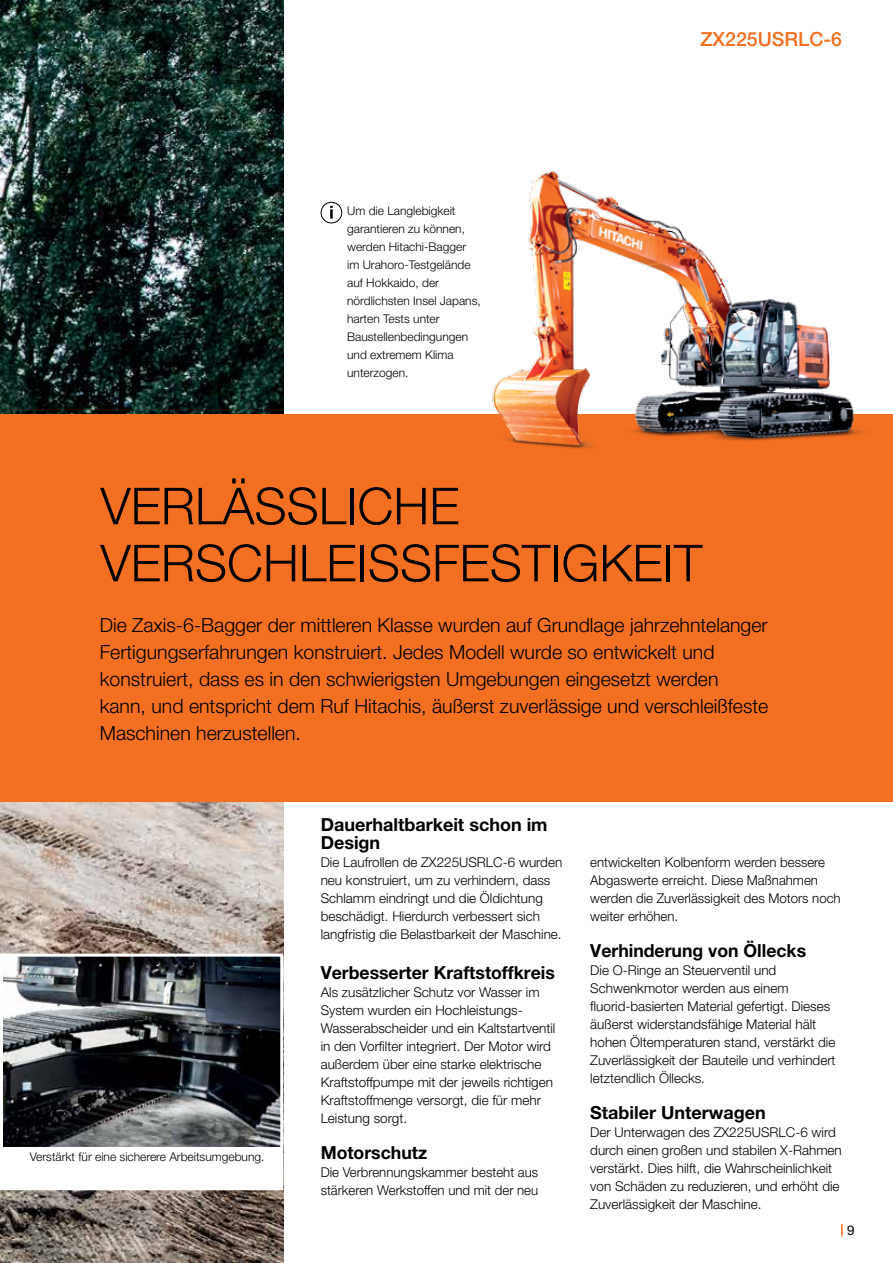
<style>
.page{position:relative;width:893px;height:1263px;background:#fff}
.page>*{position:absolute;margin:0;border:0;box-sizing:border-box;transform-origin:0 0}
.t1{font:300 51px/57px "Helvetica Neue LT Pro";color:#000}
.t2{font:300 19.5px/27px "Helvetica Neue LT Pro";color:#000}
.t3{font:500 19.5px "Helvetica Neue LT Pro";color:#f36f21}
.t4{font:700 18px/18px "Helvetica Neue LT Pro";color:#000}
.t5{font:300 13.5px/18px "Helvetica Neue LT Pro";color:#000}
.t6{font:13.5px "Helvetica Neue LT Pro";color:#000}
.t7{font:300 12px/18px "Helvetica Neue LT Pro";color:#000}
</style>
<div class="page">
<img style="left:0;top:0;width:283px;height:1263px">
<div style="left:2px;top:1114px;width:280px;height:75px;background:#fff"></div>
<img style="left:4px;top:958px;width:275px;height:188px">
<div style="left:0;top:954px;width:283px;height:196px;border:3px solid #fff"></div>
<div style="left:0;top:414px;width:893px;height:388px;background:#f36f21"></div>
<img style="left:492px;top:171px;width:373px;height:278px">
<svg style="left:841px;top:1224px;width:2px;height:12px"></svg>
<div style="left:321px;top:202px;width:21px;height:21px;border:1px solid #000;border-radius:50%"></div>
<svg style="left:330px;top:206px;width:3px;height:13px"></svg>
<p class="t7" style="left:347px;top:202px;width:135px">Um die Langlebigkeit garantieren zu können, werden Hitachi-Bagger im Urahoro-Testgelände auf Hokkaido, der nördlichsten Insel Japans, harten Tests unter<br>Baustellenbedingungen und extremem Klima unterzogen.</p>
<h2 class="t3" style="left:700px;top:27px;width:143px">ZX225USRLC‑6</h2>
<h1 class="t1" style="left:100px;top:477px;width:603px">VERLÄSSLICHE<br>VERSCHLEISSFESTIGKEIT</h1>
<p class="t2" style="left:100px;top:611px;width:670px">Die Zaxis-6-Bagger der mittleren Klasse wurden auf Grundlage jahrzehntelanger Fertigungserfahrungen konstruiert. Jedes Modell wurde so entwickelt und konstruiert, dass es in den schwierigsten Umgebungen eingesetzt werden kann, und entspricht dem Ruf Hitachis, äußerst zuverlässige und verschleißfeste Maschinen herzustellen.</p>
<p class="t7" style="left:30px;top:1148px;width:236px">Verstärkt für eine sicherere Arbeitsumgebung.</p>
<h3 class="t4" style="left:321px;top:815px;width:228px">Dauerhaltbarkeit schon im<br>Design</h3>
<p class="t5" style="left:321px;top:853px;width:243px">Die Laufrollen de ZX225USRLC-6 wurden neu konstruiert, um zu verhindern, dass Schlamm eindringt und die Öldichtung beschädigt. Hierdurch verbessert sich langfristig die Belastbarkeit der Maschine.</p>
<h3 class="t4" style="left:321px;top:963px;width:236px">Verbesserter Kraftstoffkreis</h3>
<p class="t5" style="left:321px;top:983px;width:236px">Als zusätzlicher Schutz vor Wasser im System wurden ein Hochleistungs-Wasserabscheider und ein Kaltstartventil in den Vorfilter integriert. Der Motor wird außerdem über eine starke elektrische Kraftstoffpumpe mit der jeweils richtigen Kraftstoffmenge versorgt, die für mehr Leistung sorgt.</p>
<h3 class="t4" style="left:321px;top:1143px;width:108px">Motorschutz</h3>
<p class="t5" style="left:321px;top:1163px;width:219px">Die Verbrennungskammer besteht aus stärkeren Werkstoffen und mit der neu</p>
<p class="t5" style="left:590px;top:853px;width:252px">entwickelten Kolbenform werden bessere Abgaswerte erreicht. Diese Maßnahmen werden die Zuverlässigkeit des Motors noch weiter erhöhen.</p>
<h3 class="t4" style="left:590px;top:941px;width:217px">Verhinderung von Öllecks</h3>
<p class="t5" style="left:590px;top:961px;width:247px">Die O-Ringe an Steuerventil und Schwenkmotor werden aus einem fluorid-basierten Material gefertigt. Dieses äußerst widerstandsfähige Material hält hohen Öltemperaturen stand, verstärkt die Zuverlässigkeit der Bauteile und verhindert letztendlich Öllecks.</p>
<h3 class="t4" style="left:590px;top:1103px;width:177px">Stabiler Unterwagen</h3>
<p class="t5" style="left:590px;top:1123px;width:253px">Der Unterwagen des ZX225USRLC-6 wird durch einen großen und stabilen X-Rahmen verstärkt. Dies hilft, die Wahrscheinlichkeit von Schäden zu reduzieren, und erhöht die Zuverlässigkeit der Maschine.</p>
<p class="t6" style="left:847px;top:1222px;width:9px">9</p>
</div>
